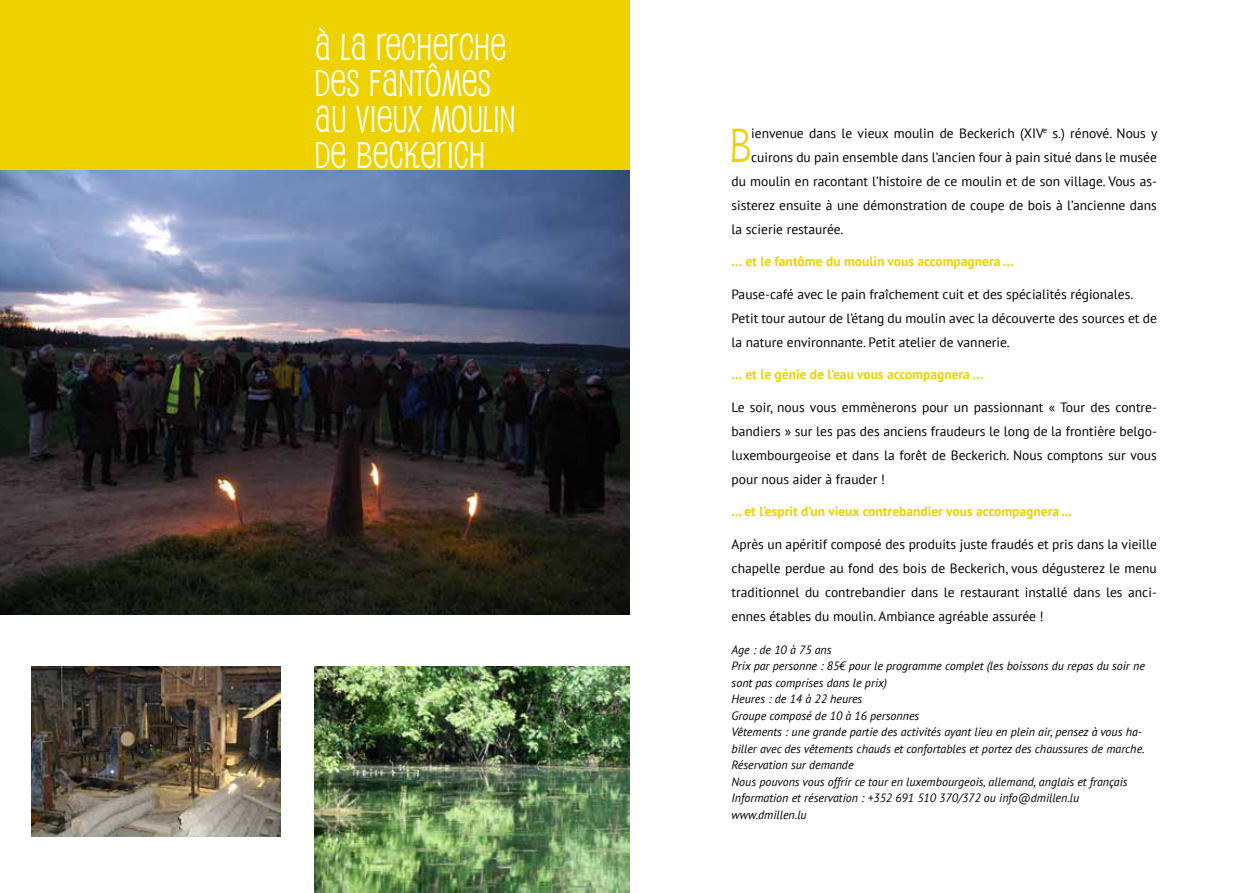
<style>
.page{position:relative;width:1259px;height:893px;background:#fff}
.page>*{position:absolute;margin:0;border:0;box-sizing:border-box;transform-origin:0 0}
.t1{font:46.35px "Pupcat";color:#edd200}
.t2{font:36px/36px "Pupcat";letter-spacing:.01em;color:#fff}
.t3{font:13.5px/24px "PT Sans";color:#000;text-align:justify}
.t4{font:700 13.5px "PT Sans";color:#edd200}
.t5{font:italic 12px/16.5px "PT Sans";color:#000}
</style>
<div class="page">
<div style="left:0;top:0;width:629px;height:170px;background:#edd200"></div>
<img style="left:0;top:170px;width:629px;height:445px">
<img style="left:32px;top:667px;width:249px;height:170px">
<img style="left:315px;top:667px;width:314px;height:226px">
<h2 class="t2" style="left:315px;top:28px;width:202px">À LA RECHERCHE<br>DES FANTÔMES<br>AU VIEUX MOULIN<br>DE BECKERICH</h2>
<h1 class="t1" style="left:730px;top:117px;width:23px">B</h1>
<p class="t3" style="left:751px;top:121px;width:408px">ienvenue dans le vieux moulin de Beckerich (XIV<sup>e</sup> s.) rénové. Nous y</p>
<p class="t3" style="left:751px;top:145px;width:407px">cuirons du pain ensemble dans l’ancien four à pain situé dans le musée</p>
<p class="t3" style="left:731px;top:169px;width:427px">du moulin en racontant l’histoire de ce moulin et de son village. Vous as-</p>
<p class="t3" style="left:731px;top:193px;width:427px">sisterez ensuite à une démonstration de coupe de bois à l’ancienne dans</p>
<p class="t3" style="left:731px;top:217px;width:113px">la scierie restaurée.</p>
<p class="t4" style="left:731px;top:252px;width:284px">… et le fantôme du moulin vous accompagnera …</p>
<p class="t3" style="left:731px;top:282px;width:427px;text-align:left">Pause-café avec le pain fraîchement cuit et des spécialités régionales.<br>Petit tour autour de l’étang du moulin avec la découverte des sources et de la nature environnante. Petit atelier de vannerie.</p>
<p class="t4" style="left:731px;top:366px;width:253px">… et le génie de l’eau vous accompagnera …</p>
<p class="t3" style="left:731px;top:395px;width:427px">Le soir, nous vous emmènerons pour un passionnant « Tour des contre&shy;bandiers » sur les pas des anciens fraudeurs le long de la frontière belgo&shy;luxembourgeoise et dans la forêt de Beckerich. Nous comptons sur vous pour nous aider à frauder !</p>
<p class="t4" style="left:731px;top:503px;width:342px">... et l’esprit d’un vieux contrebandier vous accompagnera ...</p>
<p class="t3" style="left:731px;top:532px;width:427px">Après un apéritif composé des produits juste fraudés et pris dans la vieille chapelle perdue au fond des bois de Beckerich, vous dégusterez le menu traditionnel du contrebandier dans le restaurant installé dans les anci&shy;ennes étables du moulin. Ambiance agréable assurée !</p>
<p class="t5" style="left:731px;top:641px;width:415px">Age : de 10 à 75 ans<br>Prix par personne : 85€ pour le programme complet (les boissons du repas du soir ne sont pas comprises dans le prix)<br>Heures : de 14 à 22 heures<br>Groupe composé de 10 à 16 personnes<br>Vêtements : une grande partie des activités ayant lieu en plein air, pensez à vous ha&shy;biller avec des vêtements chauds et confortables et portez des chaussures de marche.<br>Réservation sur demande<br>Nous pouvons vous offrir ce tour en luxembourgeois, allemand, anglais et français Information et réservation : +352 691 510 370/372 ou info@dmillen.lu www.dmillen.lu</p>
</div>
